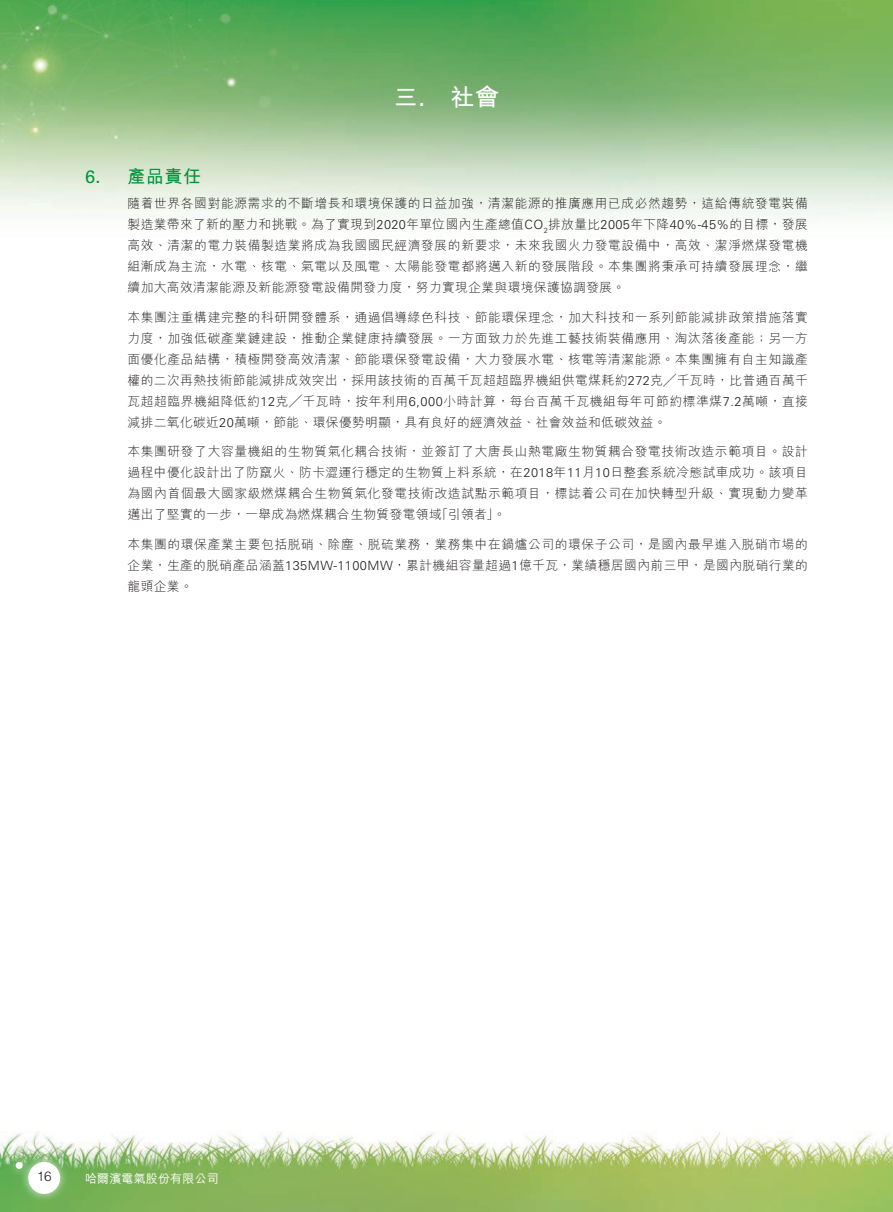
<style>
.page{position:relative;width:893px;height:1212px;background:#fff}
.page>*{position:absolute;margin:0;border:0;box-sizing:border-box;transform-origin:0 0}
.t1{font:700 24px "M Hei HK";color:#fff}
.t2{font:700 18px "M Hei HK";color:#00943d}
.t3{font:300 13.5px "Helvetica LT Std";color:#231f20}
.t4{font:300 12.75px/21px "M Hei HK";letter-spacing:.03em;color:#231f20;text-align:justify}
.t5{font:500 12px "M Hei HK";letter-spacing:.015em;color:#fff}
.s1{font-family:"Univers LT Std";font-weight:400}
.s2{font-family:"Univers LT Std"}
</style>
<div class="page">
<img style="left:0;top:0;width:893px;height:1212px">
<div style="left:19px;top:1152px;width:51px;height:51px;background:#fff;opacity:.75"></div>
<div style="left:28px;top:1162px;width:32px;height:32px;background:#fff;border-radius:50%"></div>
<div style="left:7px;top:1153px;width:25px;height:25px;background:#fff;opacity:.75"></div>
<div style="left:16px;top:1162px;width:7px;height:7px;background:#fff;border-radius:50%"></div>
<h1 class="t1" style="left:394px;top:80px;width:107px">三<span class="s1">.</span> 社會</h1>
<h2 class="t2" style="left:85px;top:163px;width:118px"><span class="s1">6.</span> 產品責任</h2>
<p class="t4" style="left:128px;top:193px;width:682px">隨着世界各國對能源需求的不斷增長和環境保護的日益加強，清潔能源的推廣應用已成必然趨勢，這給傳統發電裝備製造業帶來了新的壓力和挑戰。為了實現到<span class="s2">2020</span>年單位國內生產總值<span class="s2">CO</span><sub>2</sub>排放量比<span class="s2">2005</span>年下降<span class="s2">40%-45%</span>的目標，發展高效、清潔的電力裝備製造業將成為我國國民經濟發展的新要求，未來我國火力發電設備中，高效、潔淨燃煤發電機組漸成為主流，水電、核電、氣電以及風電、太陽能發電都將邁入新的發展階段。本集團將秉承可持續發展理念，繼續加大高效清潔能源及新能源發電設備開發力度，努力實現企業與環境保護協調發展。</p>
<p class="t4" style="left:128px;top:306px;width:682px">本集團注重構建完整的科研開發體系，通過倡導綠色科技、節能環保理念，加大科技和一系列節能減排政策措施落實力度，加強低碳產業鏈建設，推動企業健康持續發展。一方面致力於先進工藝技術裝備應用、淘汰落後產能；另一方面優化產品結構，積極開發高效清潔、節能環保發電設備，大力發展水電、核電等清潔能源。本集團擁有自主知識產權的二次再熱技術節能減排成效突出，採用該技術的百萬千瓦超超臨界機組供電煤耗約<span class="s2">272</span>克╱千瓦時，比普通百萬千瓦超超臨界機組降低約<span class="s2">12</span>克╱千瓦時，按年利用<span class="s2">6,000</span>小時計算，每台百萬千瓦機組每年可節約標準煤<span class="s2">7.2</span>萬噸，直接減排二氧化碳近<span class="s2">20</span>萬噸，節能、環保優勢明顯，具有良好的經濟效益、社會效益和低碳效益。</p>
<p class="t4" style="left:128px;top:441px;width:682px">本集團研發了大容量機組的生物質氣化耦合技術，並簽訂了大唐長山熱電廠生物質耦合發電技術改造示範項目。設計過程中優化設計出了防竄火、防卡澀運行穩定的生物質上料系統，在<span class="s2">2018</span>年<span class="s2">11</span>月<span class="s2">10</span>日整套系統冷態試車成功。該項目為國內首個最大國家級燃煤耦合生物質氣化發電技術改造試點示範項目，標誌着公司在加快轉型升級、實現動力變革邁出了堅實的一步，一舉成為燃煤耦合生物質發電領域「引領者」。</p>
<p class="t4" style="left:128px;top:533px;width:682px">本集團的環保產業主要包括脫硝、除塵、脫硫業務，業務集中在鍋爐公司的環保子公司，是國內最早進入脫硝市場的企業，生產的脫硝產品涵蓋<span class="s2">135MW-1100MW</span>，累計機組容量超過<span class="s2">1</span>億千瓦，業績穩居國內前三甲，是國內脫硝行業的龍頭企業。</p>
<p class="t3" style="left:37px;top:1168px;width:17px">16</p>
<p class="t5" style="left:85px;top:1169px;width:135px">哈爾濱電氣股份有限公司</p>
</div>
